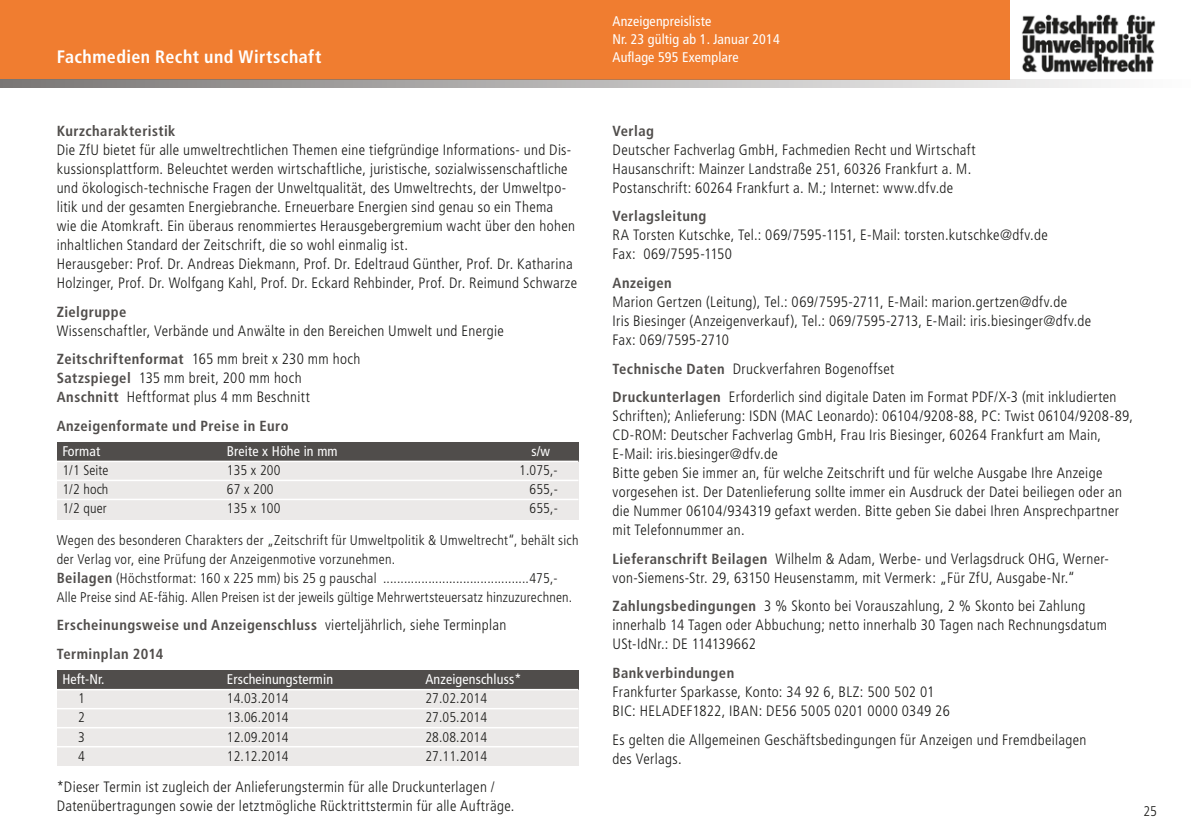
<style>
.page{position:relative;width:1191px;height:840px;background:#fff}
.page>*{position:absolute;margin:0;border:0;box-sizing:border-box;transform-origin:0 0}
.t1{font:700 condensed 18px "Frutiger LT Std";letter-spacing:.025em;color:#fff}
.t2{font:300 condensed 15px/19px "Frutiger LT Std";letter-spacing:.02em;color:#1a1a18}
.t3{font:700 condensed 14.6px/28.4px "Frutiger LT Std";letter-spacing:.03em;color:#504d4b}
.t4{font:300 condensed 14px/19px "Frutiger LT Std";letter-spacing:.02em;color:#1a1a18}
.t5{font:condensed 14px/18px "Frutiger LT Std";letter-spacing:.01em;color:#fff}
.s1{font-weight:700;font-size:14.6px;color:#504d4b}
.s2{font-weight:300;font-size:15px;color:#1a1a18}
</style>
<div class="page">
<div style="left:57px;top:688px;width:521px;height:77px;background:#ebe9e8"></div>
<div style="left:57px;top:669px;width:521px;height:20px;background:#504d4b"></div>
<div style="left:57px;top:459px;width:521px;height:60px;background:#ebe9e8"></div>
<div style="left:57px;top:441px;width:521px;height:20px;background:#504d4b"></div>
<div style="left:0;top:0;width:1009px;height:79px;background:#f07d30"></div>
<svg style="left:0;top:79px;width:1111px;height:9px"></svg>
<hr style="left:57px;top:460px;width:521px;height:2px;background:#fff">
<hr style="left:57px;top:479px;width:521px;height:2px;background:#fff">
<hr style="left:57px;top:498px;width:521px;height:2px;background:#fff">
<hr style="left:57px;top:688px;width:521px;height:2px;background:#fff">
<hr style="left:57px;top:707px;width:521px;height:2px;background:#fff">
<hr style="left:57px;top:726px;width:521px;height:2px;background:#fff">
<hr style="left:57px;top:745px;width:521px;height:2px;background:#fff">
<img style="left:1021px;top:14px;width:134px;height:59px">
<p class="t1" style="left:57px;top:46px;width:266px">Fachmedien Recht und Wirtschaft</p>
<p class="t3" style="left:57px;top:116px;width:120px">Kurzcharakteristik</p>
<p class="t2" style="left:57px;top:140px;width:522px">Die ZfU bietet für alle umweltrechtlichen Themen eine tiefgründige Informations- und Dis&shy;kussionsplattform. Beleuchtet werden wirtschaftliche, juristische, sozialwissenschaftliche und ökologisch-technische Fragen der Unweltqualität, des Umweltrechts, der Umweltpo&shy;litik und der gesamten Energiebranche. Erneuerbare Energien sind genau so ein Thema<br>wie die Atomkraft. Ein überaus renommiertes Herausgebergremium wacht über den hohen inhaltlichen Standard der Zeitschrift, die so wohl einmalig ist.<br>Herausgeber: Prof. Dr. Andreas Diekmann, Prof. Dr. Edeltraud Günther, Prof. Dr. Katharina Holzinger, Prof. Dr. Wolfgang Kahl, Prof. Dr. Eckard Rehbinder, Prof. Dr. Reimund Schwarze</p>
<p class="t3" style="left:57px;top:297px;width:71px">Zielgruppe</p>
<p class="t2" style="left:57px;top:316px;width:449px;line-height:28.4px">Wissenschaftler, Verbände und Anwälte in den Bereichen Umwelt und Energie<br><span class="s1">Zeitschriftenformat</span> 165 mm breit x 230 mm hoch</p>
<p class="t2" style="left:57px;top:368px;width:255px"><span class="s1">Satzspiegel</span> 135 mm breit, 200 mm hoch<br><span class="s1">Anschnitt</span> Heftformat plus 4 mm Beschnitt</p>
<p class="t3" style="left:57px;top:411px;width:233px">Anzeigenformate und Preise in Euro</p>
<p class="t5" style="left:62px;top:442px;width:39px">Format</p>
<p class="t5" style="left:227px;top:442px;width:112px">Breite x Höhe in mm</p>
<p class="t5" style="left:531px;top:442px;width:20px">s/w</p>
<p class="t4" style="left:62px;top:461px;width:48px">1/1 Seite</p>
<p class="t4" style="left:227px;top:461px;width:55px">135 x 200</p>
<p class="t4" style="left:519px;top:461px;width:40px">1.075,-</p>
<p class="t4" style="left:62px;top:480px;width:48px">1/2 hoch</p>
<p class="t4" style="left:227px;top:480px;width:48px">67 x 200</p>
<p class="t4" style="left:529px;top:480px;width:30px">655,-</p>
<p class="t4" style="left:62px;top:499px;width:46px">1/2 quer</p>
<p class="t4" style="left:227px;top:499px;width:55px">135 x 100</p>
<p class="t4" style="left:529px;top:499px;width:30px">655,-</p>
<p class="t4" style="left:57px;top:530px;width:523px">Wegen des besonderen Charakters der „Zeitschrift für Umweltpolitik &amp; Umweltrecht“, behält sich der Verlag vor, eine Prüfung der Anzeigenmotive vorzunehmen.<br><span class="s1">Beilagen</span> (Höchstformat: 160 x 225 mm) bis 25 g pauschal ..........................................475,- Alle Preise sind AE-fähig. Allen Preisen ist der jeweils gültige Mehrwertsteuersatz hinzuzurechnen.</p>
<p class="t3" style="left:57px;top:610px;width:451px">Erscheinungsweise und Anzeigenschluss <span class="s2">vierteljährlich, siehe Terminplan<br></span>Terminplan 2014</p>
<p class="t5" style="left:62px;top:670px;width:44px">Heft-Nr.</p>
<p class="t5" style="left:227px;top:670px;width:108px">Erscheinungstermin</p>
<p class="t5" style="left:425px;top:670px;width:97px">Anzeigenschluss*</p>
<p class="t4" style="left:78px;top:689px;width:8px">1</p>
<p class="t4" style="left:227px;top:689px;width:63px">14.03.2014</p>
<p class="t4" style="left:425px;top:689px;width:63px">27.02.2014</p>
<p class="t4" style="left:78px;top:708px;width:8px">2</p>
<p class="t4" style="left:227px;top:708px;width:63px">13.06.2014</p>
<p class="t4" style="left:425px;top:708px;width:63px">27.05.2014</p>
<p class="t4" style="left:78px;top:727px;width:8px">3</p>
<p class="t4" style="left:227px;top:727px;width:63px">12.09.2014</p>
<p class="t4" style="left:425px;top:727px;width:63px">28.08.2014</p>
<p class="t4" style="left:78px;top:746px;width:8px">4</p>
<p class="t4" style="left:227px;top:746px;width:63px">12.12.2014</p>
<p class="t4" style="left:425px;top:746px;width:63px">27.11.2014</p>
<p class="t2" style="left:57px;top:777px;width:459px">*Dieser Termin ist zugleich der Anlieferungstermin für alle Druckunterlagen /<br>Datenübertragungen sowie der letztmögliche Rücktrittstermin für alle Aufträge.</p>
<p class="t5" style="left:612px;top:12px;width:169px">Anzeigenpreisliste<br>Nr. 23 gültig ab 1. Januar 2014<br>Auflage 595 Exemplare</p>
<p class="t3" style="left:612px;top:116px;width:43px">Verlag</p>
<p class="t2" style="left:612px;top:140px;width:365px">Deutscher Fachverlag GmbH, Fachmedien Recht und Wirtschaft<br>Hausanschrift: Mainzer Landstraße 251, 60326 Frankfurt a. M.<br>Postanschrift: 60264 Frankfurt a. M.; Internet: www.dfv.de</p>
<p class="t3" style="left:612px;top:202px;width:95px">Verlagsleitung</p>
<p class="t2" style="left:612px;top:226px;width:437px">RA Torsten Kutschke, Tel.: 069/7595-1151, E-Mail: torsten.kutschke@dfv.de<br>Fax: 069/7595-1150</p>
<p class="t3" style="left:612px;top:268px;width:61px">Anzeigen</p>
<p class="t2" style="left:612px;top:292px;width:480px">Marion Gertzen (Leitung), Tel.: 069/7595-2711, E-Mail: marion.gertzen@dfv.de<br>Iris Biesinger (Anzeigenverkauf), Tel.: 069/7595-2713, E-Mail: iris.biesinger@dfv.de<br>Fax: 069/7595-2710</p>
<p class="t2" style="left:612px;top:354px;width:505px;line-height:28.4px"><span class="s1">Technische Daten</span> Druckverfahren Bogenoffset<br><span class="s1">Druckunterlagen</span> Erforderlich sind digitale Daten im Format PDF/X-3 (mit inkludierten</p>
<p class="t2" style="left:612px;top:406px;width:522px">Schriften); Anlieferung: ISDN (MAC Leonardo): 06104/9208-88, PC: Twist 06104/9208-89, CD-ROM: Deutscher Fachverlag GmbH, Frau Iris Biesinger, 60264 Frankfurt am Main, E-Mail: iris.biesinger@dfv.de<br>Bitte geben Sie immer an, für welche Zeitschrift und für welche Ausgabe Ihre Anzeige vorgesehen ist. Der Datenlieferung sollte immer ein Ausdruck der Datei beiliegen oder an die Nummer 06104/934319 gefaxt werden. Bitte geben Sie dabei Ihren Ansprechpartner mit Telefonnummer an.</p>
<p class="t2" style="left:612px;top:549px;width:498px"><span class="s1">Lieferanschrift Beilagen</span> Wilhelm &amp; Adam, Werbe- und Verlagsdruck OHG, Werner&shy;von-Siemens-Str. 29, 63150 Heusenstamm, mit Vermerk: „Für ZfU, Ausgabe-Nr.“</p>
<p class="t2" style="left:612px;top:596px;width:496px"><span class="s1">Zahlungsbedingungen</span> 3 % Skonto bei Vorauszahlung, 2 % Skonto bei Zahlung innerhalb 14 Tagen oder Abbuchung; netto innerhalb 30 Tagen nach Rechnungsdatum<br>USt-IdNr.: DE 114139662</p>
<p class="t3" style="left:612px;top:658px;width:123px">Bankverbindungen</p>
<p class="t2" style="left:612px;top:682px;width:339px">Frankfurter Sparkasse, Konto: 34 92 6, BLZ: 500 502 01<br>BIC: HELADEF1822, IBAN: DE56 5005 0201 0000 0349 26</p>
<p class="t2" style="left:612px;top:729px;width:475px">Es gelten die Allgemeinen Geschäftsbedingungen für Anzeigen und Fremdbeilagen des Verlags.</p>
<p class="t4" style="left:1143px;top:801px;width:15px">25</p>
</div>
